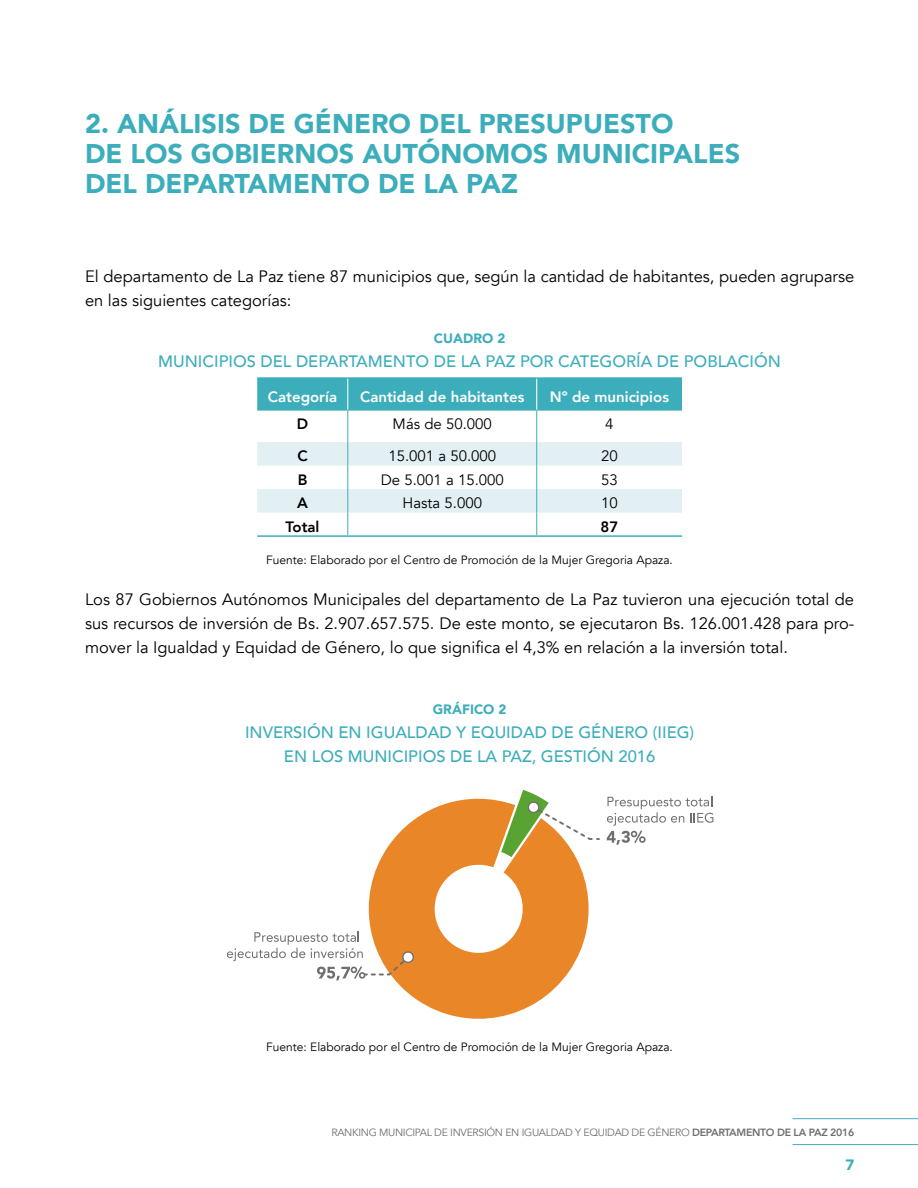
<style>
.page{position:relative;width:918px;height:1188px;background:#fff}
.page>*{position:absolute;margin:0;border:0;box-sizing:border-box;transform-origin:0 0}
.t1{font:900 27px/30px "Avenir";color:#3caebb}
.t2{font:16.5px/24px "Avenir";color:#000}
.t3{font:500 16.5px/24px "Avenir";color:#3caebb;text-align:center}
.t4{font:15px "Avenir";color:#000}
.t5{font:800 15px "Avenir";color:#fff}
.t6{font:800 15px "Avenir";color:#000}
.t7{font:900 15px "Avenir";color:#3caebb}
.t8{font:900 13.5px "Avenir";color:#3caebb}
.t9{font:12px "Avenir";color:#000}
.t10{font:10.5px "Avenir";letter-spacing:-.03em;color:#706f6f}
.s1{font-weight:800}
</style>
<div class="page">
<hr style="left:793px;top:1118px;width:125px;height:1px;background:#3caebb">
<hr style="left:793px;top:1144px;width:125px;height:1px;background:#3caebb">
<div style="left:257px;top:379px;width:425px;height:31px;background:#3caebb"></div>
<hr style="left:257px;top:377px;width:91px;height:2px;background:#3caebb">
<hr style="left:348px;top:377px;width:189px;height:2px;background:#3caebb">
<hr style="left:537px;top:377px;width:145px;height:2px;background:#3caebb">
<hr style="left:257px;top:535px;width:91px;height:2px;background:#3caebb">
<hr style="left:348px;top:535px;width:189px;height:2px;background:#3caebb">
<hr style="left:537px;top:535px;width:145px;height:2px;background:#3caebb">
<hr style="left:257px;top:410px;width:91px;height:1px;background:#3caebb">
<hr style="left:348px;top:410px;width:189px;height:1px;background:#3caebb">
<hr style="left:347px;top:410px;width:1px;height:32px;background:#3caebb">
<hr style="left:537px;top:410px;width:145px;height:1px;background:#3caebb">
<hr style="left:536px;top:410px;width:1px;height:32px;background:#3caebb">
<svg style="left:257px;top:442px;width:425px;height:93px"></svg>
<hr style="left:347px;top:379px;width:1px;height:31px;background:#fff">
<hr style="left:536px;top:379px;width:1px;height:31px;background:#fff">
<svg style="left:357px;top:789px;width:232px;height:230px;fill:#e88628"></svg>
<svg style="left:227px;top:932px;width:188px;height:48px"></svg>
<svg style="left:607px;top:796px;width:106px;height:49px"></svg>
<svg style="left:501px;top:790px;width:99px;height:67px"></svg>
<h1 class="t1" style="left:85px;top:108px;width:657px">2. ANÁLISIS DE GÉNERO DEL PRESUPUESTO<br>DE LOS GOBIERNOS AUTÓNOMOS MUNICIPALES<br>DEL DEPARTAMENTO DE LA PAZ</h1>
<p class="t2" style="left:85px;top:265px;width:771px">El departamento de La Paz tiene 87 municipios que, según la cantidad de habitantes, pueden agruparse en las siguientes categorías:</p>
<p class="t8" style="left:434px;top:327px;width:73px">CUADRO 2</p>
<p class="t3" style="left:158px;top:348px;width:624px">MUNICIPIOS DEL DEPARTAMENTO DE LA PAZ POR CATEGORÍA DE POBLACIÓN</p>
<p class="t5" style="left:268px;top:385px;width:71px">Categoría</p>
<p class="t5" style="left:360px;top:385px;width:166px">Cantidad de habitantes</p>
<p class="t5" style="left:550px;top:385px;width:121px">Nº de municipios</p>
<p class="t6" style="left:297px;top:412px;width:13px">D</p>
<p class="t4" style="left:393px;top:415px;width:101px">Más de 50.000</p>
<p class="t4" style="left:605px;top:415px;width:10px">4</p>
<p class="t6" style="left:297px;top:444px;width:12px">C</p>
<p class="t4" style="left:388px;top:447px;width:109px">15.001 a 50.000</p>
<p class="t4" style="left:601px;top:447px;width:18px">20</p>
<p class="t6" style="left:298px;top:468px;width:11px">B</p>
<p class="t4" style="left:381px;top:471px;width:125px">De 5.001 a 15.000</p>
<p class="t4" style="left:601px;top:471px;width:18px">53</p>
<p class="t6" style="left:297px;top:491px;width:12px">A</p>
<p class="t4" style="left:403px;top:494px;width:81px">Hasta 5.000</p>
<p class="t4" style="left:601px;top:494px;width:18px">10</p>
<p class="t6" style="left:286px;top:515px;width:35px">Total</p>
<p class="t6" style="left:601px;top:515px;width:19px">87</p>
<p class="t9" style="left:266px;top:553px;width:408px">Fuente: Elaborado por el Centro de Promoción de la Mujer Gregoria Apaza.</p>
<p class="t2" style="left:85px;top:588px;width:771px;text-align:justify">Los 87 Gobiernos Autónomos Municipales del departamento de La Paz tuvieron una ejecución total de sus recursos de inversión de Bs. 2.907.657.575. De este monto, se ejecutaron Bs. 126.001.428 para pro&shy;mover la Igualdad y Equidad de Género, lo que significa el 4,3% en relación a la inversión total.</p>
<p class="t8" style="left:433px;top:698px;width:75px">GRÁFICO 2</p>
<p class="t3" style="left:245px;top:719px;width:451px">INVERSIÓN EN IGUALDAD Y EQUIDAD DE GÉNERO (IIEG)<br>EN LOS MUNICIPIOS DE LA PAZ, GESTIÓN 2016</p>
<p class="t9" style="left:266px;top:1040px;width:408px">Fuente: Elaborado por el Centro de Promoción de la Mujer Gregoria Apaza.</p>
<p class="t10" style="left:331px;top:1126px;width:524px">RANKING MUNICIPAL DE INVERSIÓN EN IGUALDAD Y EQUIDAD DE GÉNERO <span class="s1">DEPARTAMENTO DE LA PAZ 2016</span></p>
<p class="t7" style="left:845px;top:1152px;width:10px">7</p>
</div>
